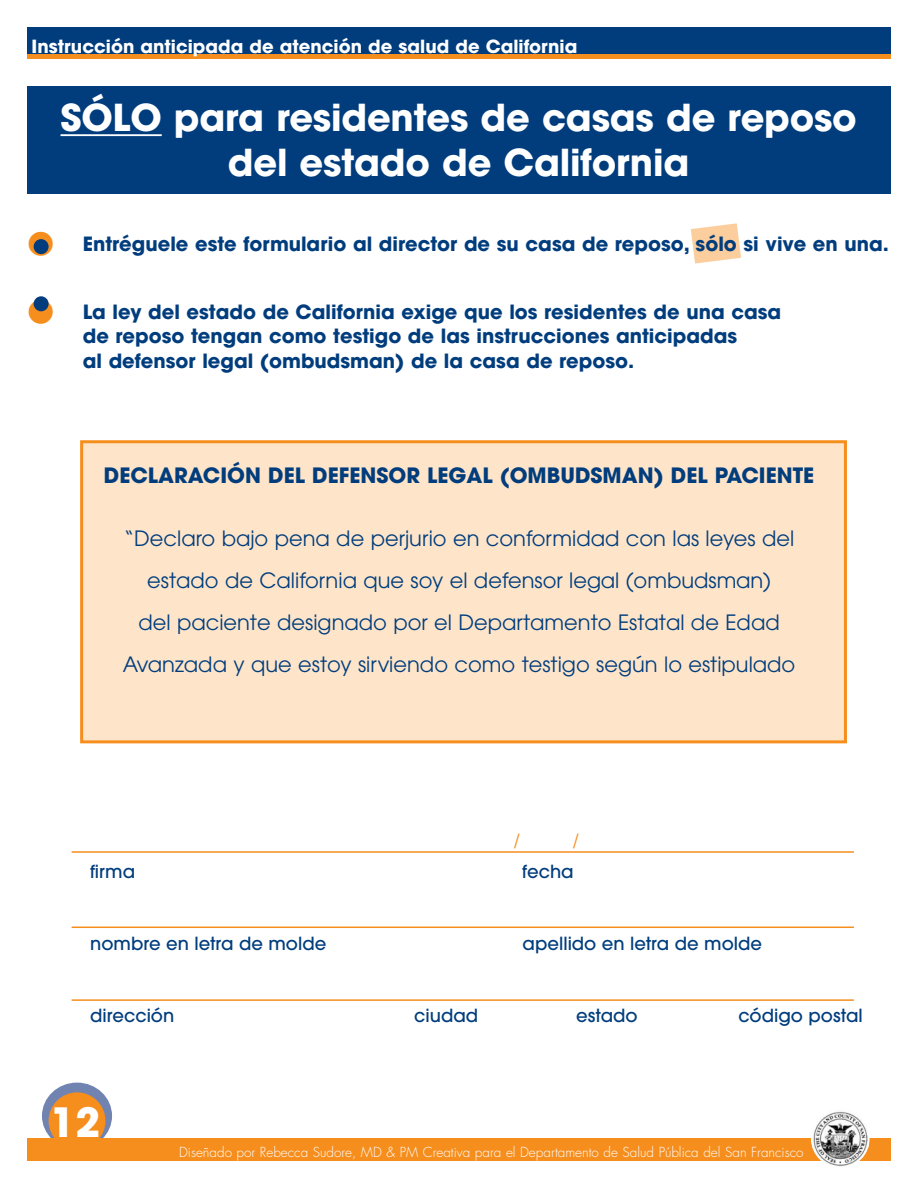
<style>
.page{position:relative;width:918px;height:1188px;background:#fff}
.page>*{position:absolute;margin:0;border:0;box-sizing:border-box;transform-origin:0 0}
.t1{font:700 40.05px "Avant Garde";color:#fff}
.t2{font:700 36.9px/44.2px "Avant Garde";letter-spacing:-.005em;color:#fff;text-align:center}
.t3{font:21px/42px "Avant Garde";color:#013d7d;text-align:center}
.t4{font:700 21px "Avant Garde";color:#013d7d}
.t5{font:21px "Adobe Garamond";color:#f68e1e}
.t6{font:700 19.5px/24.3px "Avant Garde";color:#013d7d}
.t7{font:500 18px "Avant Garde";color:#013d7d}
.t8{font:700 18px "Avant Garde";color:#fff}
.t9{font:300 13.5px "Futura";color:#fff}
.s1{color:#f68e1e}
</style>
<div class="page">
<svg style="left:691px;top:223px;width:50px;height:41px"></svg>
<div style="left:27px;top:86px;width:864px;height:108px;background:#013d7d"></div>
<div style="left:82px;top:442px;width:763px;height:300px;background:#fee5c9"></div>
<div style="left:80px;top:440px;width:767px;height:303px;border:3px solid #f68e1e"></div>
<div style="left:27px;top:47px;width:864px;height:12px;background:#f68e1e"></div>
<div style="left:27px;top:27px;width:864px;height:27px;background:#013d7d"></div>
<hr style="left:61px;top:134px;width:101px;height:2px;background:#fff">
<hr style="left:72px;top:851px;width:782px;height:2px;background:#f68e1e">
<hr style="left:72px;top:927px;width:782px;height:1px;background:#f68e1e">
<hr style="left:72px;top:999px;width:782px;height:2px;background:#f68e1e">
<div style="left:42px;top:1083px;width:70px;height:66px;background:#7183b1;border-radius:50%"></div>
<div style="left:49px;top:1092px;width:56px;height:57px;background:#f68e1e;border-radius:50%"></div>
<div style="left:27px;top:1138px;width:864px;height:23px;background:#f68e1e"></div>
<div style="left:34px;top:239px;width:15px;height:15px;background:#013d7d;border-radius:50%"></div>
<div style="left:34px;top:296px;width:15px;height:15px;background:#013d7d;border-radius:50%"></div>
<svg style="left:811px;top:1109px;width:59px;height:59px"></svg>
<img style="left:811px;top:1109px;width:58px;height:58px;border-radius:50%">
<p class="t8" style="left:32px;top:40px;width:547px">Instrucción anticipada de atención de salud de California</p>
<h2 class="t2" style="left:61px;top:101px;width:798px">SÓLO para residentes de casas de reposo del estado de California</h2>
<p class="t6" style="left:29px;top:234px;width:862px"><span class="s1">■</span> Entréguele este formulario al director de su casa de reposo, sólo si vive en una.</p>
<p class="t6" style="left:83px;top:303px;width:700px;text-indent:-54px"><span class="s1">■</span> La ley del estado de California exige que los residentes de una casa de reposo tengan como testigo de las instrucciones anticipadas<br>al defensor legal (ombudsman) de la casa de reposo.</p>
<p class="t4" style="left:104px;top:467px;width:712px">DECLARACIÓN DEL DEFENSOR LEGAL (OMBUDSMAN) DEL PACIENTE</p>
<p class="t3" style="left:123px;top:519px;width:674px">“Declaro bajo pena de perjurio en conformidad con las leyes del estado de California que soy el defensor legal (ombudsman)<br>del paciente designado por el Departamento Estatal de Edad Avanzada y que estoy sirviendo como testigo según lo estipulado</p>
<p class="t5" style="left:514px;top:833px;width:8px">/</p>
<p class="t5" style="left:572px;top:833px;width:8px">/</p>
<p class="t7" style="left:90px;top:865px;width:46px">firma</p>
<p class="t7" style="left:522px;top:865px;width:53px">fecha</p>
<p class="t7" style="left:90px;top:937px;width:238px">nombre en letra de molde</p>
<p class="t7" style="left:522px;top:937px;width:241px">apellido en letra de molde</p>
<p class="t7" style="left:90px;top:1009px;width:86px">dirección</p>
<p class="t7" style="left:414px;top:1009px;width:66px">ciudad</p>
<p class="t7" style="left:576px;top:1009px;width:63px">estado</p>
<p class="t7" style="left:738px;top:1009px;width:126px">código postal</p>
<h1 class="t1" style="left:51px;top:1107px;width:51px">12</h1>
<p class="t9" style="left:179px;top:1146px;width:626px">Diseñado por Rebecca Sudore, MD &amp; PM Creativa para el Departamento de Salud Pública del San Francisco</p>
</div>
